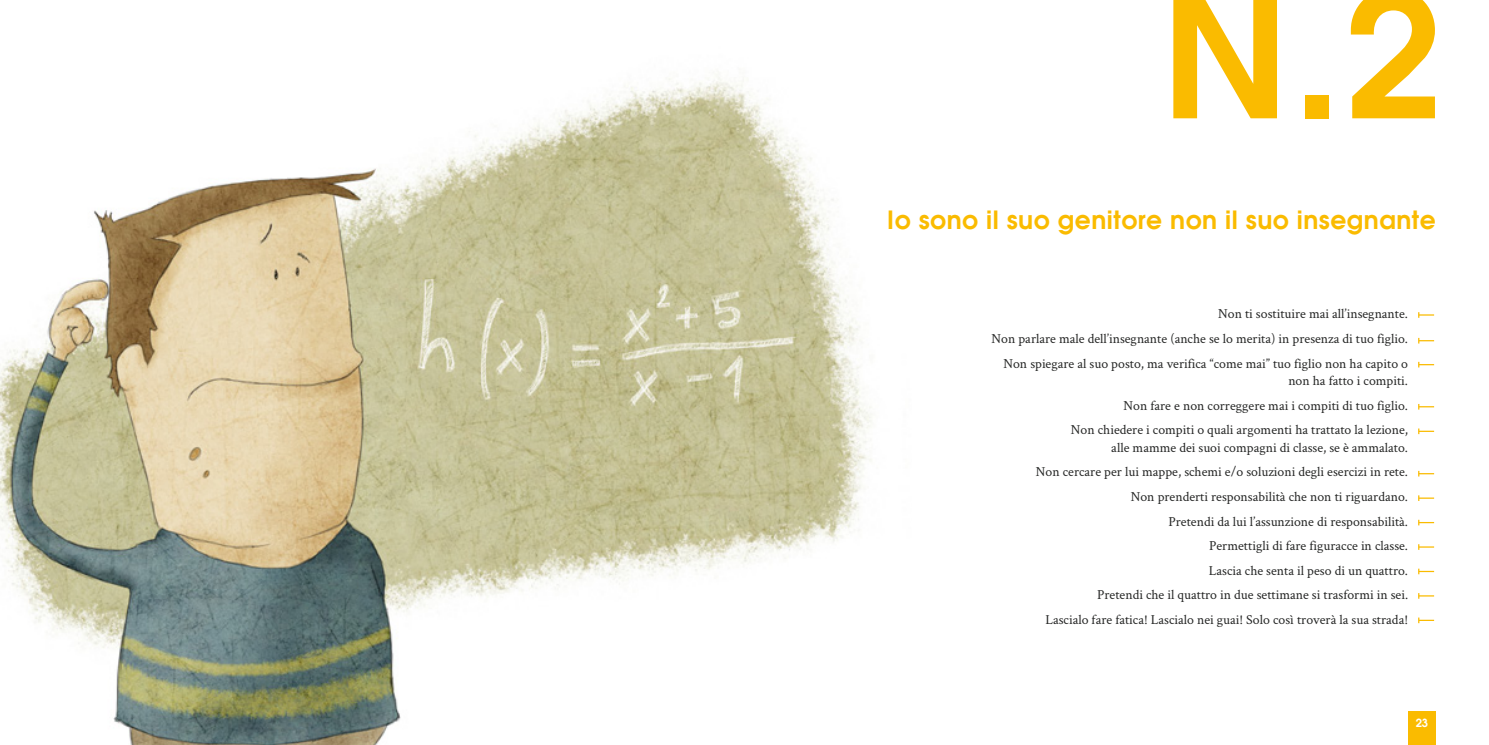
<style>
.page{position:relative;width:1489px;height:745px;background:#fff}
.page>*{position:absolute;margin:0;border:0;box-sizing:border-box;transform-origin:0 0}
.t1{font:600 172.88px "Avant Garde";color:#fabb00}
.t2{font:600 25px "Avant Garde";letter-spacing:.02em;color:#fabb00}
.t3{font:13.75px/24.6px "Crimson Text";color:#242524;text-align:right}
.t4{font:600 11.25px "Avant Garde";color:#fff}
</style>
<div class="page">
<div style="left:1407px;top:710px;width:28px;height:34px;background:#fabb00"></div>
<img style="left:0;top:71px;width:872px;height:673px">
<svg style="left:1418px;top:312px;width:15px;height:5px"></svg>
<svg style="left:1418px;top:338px;width:15px;height:5px"></svg>
<svg style="left:1418px;top:361px;width:15px;height:6px"></svg>
<svg style="left:1418px;top:404px;width:15px;height:5px"></svg>
<svg style="left:1418px;top:428px;width:15px;height:6px"></svg>
<svg style="left:1418px;top:470px;width:15px;height:6px"></svg>
<svg style="left:1418px;top:495px;width:15px;height:5px"></svg>
<svg style="left:1418px;top:519px;width:15px;height:6px"></svg>
<svg style="left:1418px;top:544px;width:15px;height:5px"></svg>
<svg style="left:1418px;top:568px;width:15px;height:6px"></svg>
<svg style="left:1418px;top:593px;width:15px;height:5px"></svg>
<svg style="left:1418px;top:617px;width:15px;height:5px"></svg>
<h1 class="t1" style="left:1161px;top:-59px;width:282px">N.2</h1>
<h2 class="t2" style="left:887px;top:203px;width:550px">Io sono il suo genitore non il suo insegnante</h2>
<p class="t3" style="left:991px;top:301px;width:418px">Non ti sostituire mai all’insegnante.<br>Non parlare male dell’insegnante (anche se lo merita) in presenza di tuo figlio.<br>Non spiegare al suo posto, ma verifica “come mai” tuo figlio non ha capito o</p>
<p class="t3" style="left:1070px;top:367px;width:338px">non ha fatto i compiti.<br>Non fare e non correggere mai i compiti di tuo figlio.<br>Non chiedere i compiti o quali argomenti ha trattato la lezione,</p>
<p class="t3" style="left:1035px;top:434px;width:373px">alle mamme dei suoi compagni di classe, se è ammalato.<br>Non cercare per lui mappe, schemi e/o soluzioni degli esercizi in rete.<br>Non prenderti responsabilità che non ti riguardano.<br>Pretendi da lui l’assunzione di responsabilità.<br>Permettigli di fare figuracce in classe.<br>Lascia che senta il peso di un quattro.<br>Pretendi che il quattro in due settimane si trasformi in sei.<br>Lascialo fare fatica! Lascialo nei guai! Solo così troverà la sua strada!</p>
<p class="t4" style="left:1415px;top:715px;width:14px">23</p>
</div>
